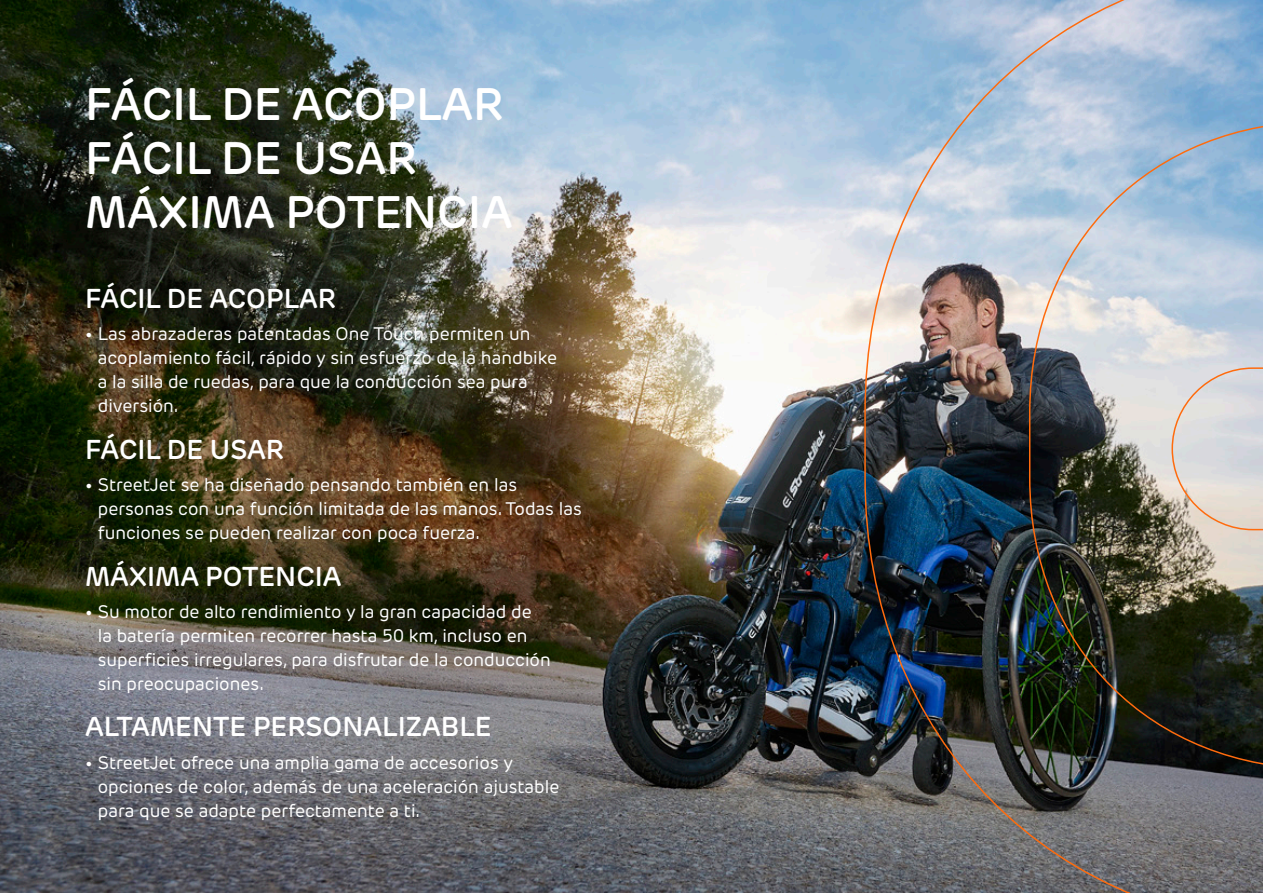
<style>
.page{position:relative;width:1263px;height:893px;background:#fff}
.page>*{position:absolute;margin:0;border:0;box-sizing:border-box;transform-origin:0 0}
.Paragraph_Style_3_He{font:600 45px/54px "New Rubrik Edge";color:#fff}
.Paragraph_Style_4_su{font:600 27px "New Rubrik Edge";color:#fff}
.t1{font:18px/24px "New Rubrik Edge";color:#fff}
</style>
<div class="page">
<img style="left:0;top:0;width:863px;height:893px">
<img style="left:863px;top:0;width:400px;height:893px">
<p class="Paragraph_Style_3_He" style="left:85px;top:77px;width:420px">FÁCIL DE ACOPLAR</p>
<p class="Paragraph_Style_3_He" style="left:85px;top:131px;width:429px">FÁCIL DE USAR<br>MÁXIMA POTENCIA</p>
<p class="Paragraph_Style_4_su" style="left:85px;top:282px;width:253px">FÁCIL DE ACOPLAR</p>
<p class="t1" style="left:98px;top:322px;width:461px;text-indent:-13px">• Las abrazaderas patentadas One Touch permiten un acoplamiento fácil, rápido y sin esfuerzo de la handbike a la silla de ruedas, para que la conducción sea pura diversión.</p>
<p class="Paragraph_Style_4_su" style="left:85px;top:432px;width:201px">FÁCIL DE USAR</p>
<p class="t1" style="left:98px;top:473px;width:485px;text-indent:-13px">• StreetJet se ha diseñado pensando también en las personas con una función limitada de las manos. Todas las funciones se pueden realizar con poca fuerza.</p>
<p class="Paragraph_Style_4_su" style="left:85px;top:559px;width:258px">MÁXIMA POTENCIA</p>
<p class="t1" style="left:98px;top:600px;width:454px;text-indent:-13px">• Su motor de alto rendimiento y la gran capacidad de<br>la batería permiten recorrer hasta 50 km, incluso en superficies irregulares, para disfrutar de la conducción sin preocupaciones.</p>
<p class="Paragraph_Style_4_su" style="left:85px;top:710px;width:408px">ALTAMENTE PERSONALIZABLE</p>
<p class="t1" style="left:98px;top:750px;width:463px;text-indent:-13px">• StreetJet ofrece una amplia gama de accesorios y opciones de color, además de una aceleración ajustable para que se adapte perfectamente a ti.</p>
</div>
